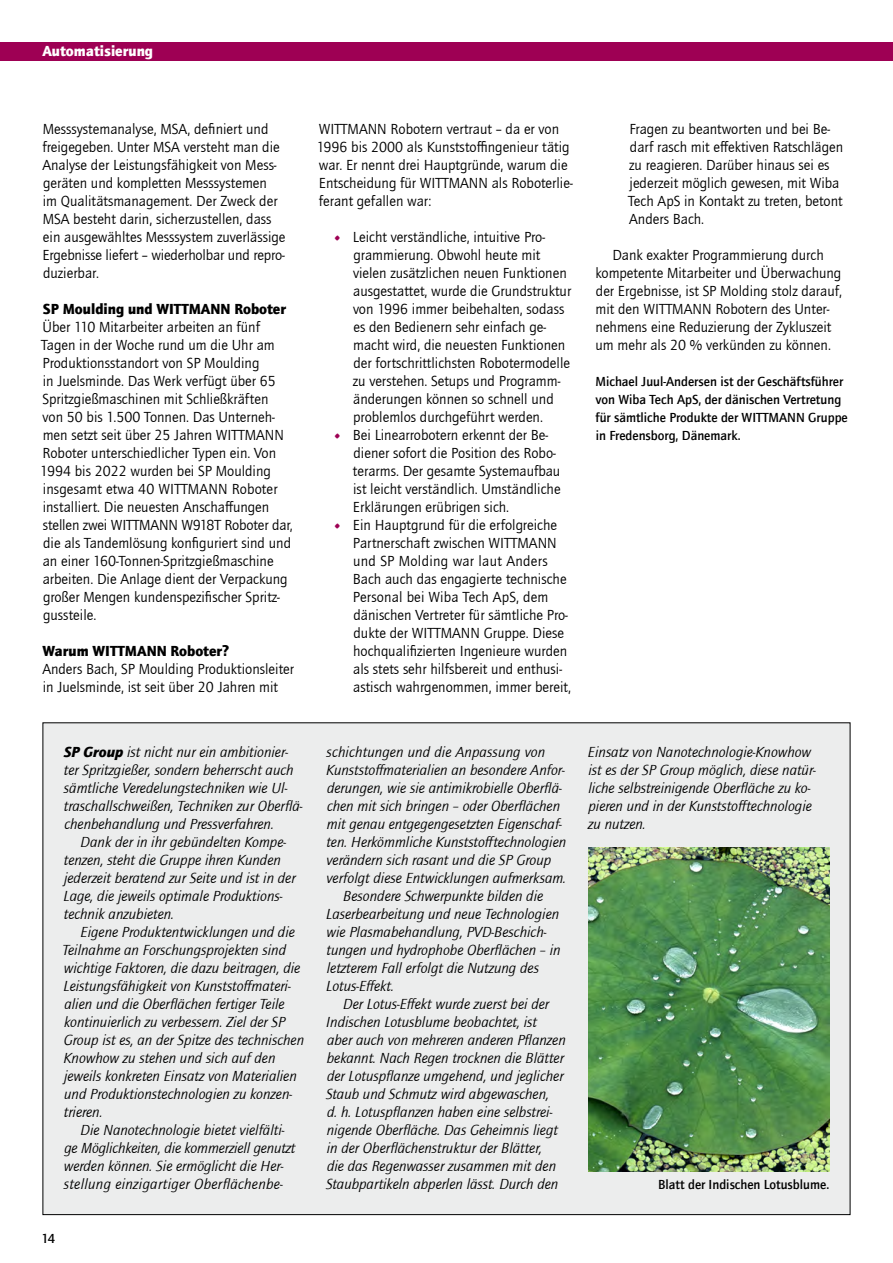
<style>
.page{position:relative;width:893px;height:1263px;background:#fff}
.page>*{position:absolute;margin:0;border:0;box-sizing:border-box;transform-origin:0 0}
.t1{font:15px/18px "Quay Sans ITC Com";color:#000}
.t2{font:italic 15px/18px "Quay Sans ITC Com";color:#000}
.t3{font:900 15px "Quay Sans ITC Com";color:#000}
.t4{font:900 15px "Quay Sans ITC Com";color:#fff}
.t5{font:500 13.5px/18px "Quay Sans ITC Com";color:#000}
.s1{font-family:"Warnock Pro";font-size:18px;color:#9e0054}
.s2{font-weight:900}
</style>
<div class="page">
<div style="left:0;top:43px;width:893px;height:18px;background:#9e0054"></div>
<div style="left:43px;top:722px;width:807px;height:493px;background:#eceded;border:1px solid #000"></div>
<img style="left:588px;top:847px;width:241px;height:324px">
<p class="t4" style="left:42px;top:41px;width:112px">Automatisierung</p>
<p class="t1" style="left:42px;top:120px;width:245px">Messsystemanalyse, MSA, definiert und freigegeben. Unter MSA versteht man die Analyse der Leistungsfähigkeit von Mess&shy;geräten und kompletten Messsystemen<br>im Qualitätsmanagement. Der Zweck der MSA besteht darin, sicherzustellen, dass ein ausgewähltes Messsystem zuverlässige Ergebnisse liefert – wiederholbar und repro&shy;duzierbar.</p>
<p class="t3" style="left:43px;top:299px;width:245px">SP Moulding und WITTMANN Roboter</p>
<p class="t1" style="left:40px;top:318px;width:254px">Über 110 Mitarbeiter arbeiten an fünf Tagen in der Woche rund um die Uhr am Produktionsstandort von SP Moulding<br>in Juelsminde. Das Werk verfügt über 65<br>Spritzgießmaschinen mit Schließkräften<br>von 50 bis 1.500 Tonnen. Das Unterneh&shy;men setzt seit über 25 Jahren WITTMANN Roboter unterschiedlicher Typen ein. Von 1994 bis 2022 wurden bei SP Moulding insgesamt etwa 40 WITTMANN Roboter installiert. Die neuesten Anschaffungen stellen zwei WITTMANN W918T Roboter dar, die als Tandemlösung konfiguriert sind und an einer 160-Tonnen-Spritzgießmaschine arbeiten. Die Anlage dient der Verpackung großer Mengen kundenspezifischer Spritz&shy;gussteile.</p>
<p class="t3" style="left:42px;top:641px;width:189px">Warum WITTMANN Roboter?</p>
<p class="t1" style="left:42px;top:660px;width:253px">Anders Bach, SP Moulding Produktionsleiter in Juelsminde, ist seit über 20 Jahren mit</p>
<p class="t1" style="left:317px;top:120px;width:257px">WITTMANN Robotern vertraut – da er von 1996 bis 2000 als Kunststoffingenieur tätig war. Er nennt drei Hauptgründe, warum die Entscheidung für WITTMANN als Roboterlie&shy;ferant gefallen war:</p>
<p class="t1" style="left:353px;top:228px;width:220px;text-indent:-19px"><span class="s1">•</span> Leicht verständliche, intuitive Pro&shy;grammierung. Obwohl heute mit vielen zusätzlichen neuen Funktionen ausgestattet, wurde die Grundstruktur von 1996 immer beibehalten, sodass es den Bedienern sehr einfach ge&shy;macht wird, die neuesten Funktionen der fortschrittlichsten Robotermodelle zu verstehen. Setups und Programm&shy;änderungen können so schnell und problemlos durchgeführt werden.</p>
<p class="t1" style="left:353px;top:426px;width:209px;text-indent:-19px"><span class="s1">•</span> Bei Linearrobotern erkennt der Be&shy;diener sofort die Position des Robo&shy;terarms. Der gesamte Systemaufbau ist leicht verständlich. Umständliche Erklärungen erübrigen sich.</p>
<p class="t1" style="left:353px;top:516px;width:219px;text-indent:-19px"><span class="s1">•</span> Ein Hauptgrund für die erfolgreiche Partnerschaft zwischen WITTMANN und SP Molding war laut Anders Bach auch das engagierte technische Personal bei Wiba Tech ApS, dem dänischen Vertreter für sämtliche Pro&shy;dukte der WITTMANN Gruppe. Diese hochqualifizierten Ingenieure wurden als stets sehr hilfsbereit und enthusi&shy;astisch wahrgenommen, immer bereit,</p>
<p class="t1" style="left:628px;top:120px;width:217px">Fragen zu beantworten und bei Be&shy;darf rasch mit effektiven Ratschlägen zu reagieren. Darüber hinaus sei es jederzeit möglich gewesen, mit Wiba<br>Tech ApS in Kontakt zu treten, betont<br>Anders Bach.</p>
<p class="t1" style="left:595px;top:246px;width:248px;text-indent:17px">Dank exakter Programmierung durch kompetente Mitarbeiter und Überwachung der Ergebnisse, ist SP Molding stolz darauf, mit den WITTMANN Robotern des Unter&shy;nehmens eine Reduzierung der Zykluszeit um mehr als 20 % verkünden zu können.</p>
<p class="t5" style="left:595px;top:372px;width:254px">Michael Juul-Andersen ist der Geschäftsführer von Wiba Tech ApS, der dänischen Vertretung für sämtliche Produkte der WITTMANN Gruppe in Fredensborg, Dänemark.</p>
<p class="t2" style="left:64px;top:743px;width:240px"><span class="s2">SP Group</span> ist nicht nur ein ambitionier&shy;ter Spritzgießer, sondern beherrscht auch sämtliche Veredelungstechniken wie Ul&shy;traschallschweißen, Techniken zur Oberflä&shy;chenbehandlung und Pressverfahren.</p>
<p class="t2" style="left:64px;top:833px;width:234px;text-indent:17px">Dank der in ihr gebündelten Kompe&shy;tenzen, steht die Gruppe ihren Kunden jederzeit beratend zur Seite und ist in der Lage, die jeweils optimale Produktions&shy;technik anzubieten.</p>
<p class="t2" style="left:62px;top:923px;width:243px;text-indent:18px">Eigene Produktentwicklungen und die Teilnahme an Forschungsprojekten sind wichtige Faktoren, die dazu beitragen, die Leistungsfähigkeit von Kunststoffmateri&shy;alien und die Oberflächen fertiger Teile kontinuierlich zu verbessern. Ziel der SP Group ist es, an der Spitze des technischen Knowhow zu stehen und sich auf den jeweils konkreten Einsatz von Materialien und Produktionstechnologien zu konzen&shy;trieren.</p>
<p class="t2" style="left:64px;top:1121px;width:233px;text-indent:17px">Die Nanotechnologie bietet vielfälti&shy;ge Möglichkeiten, die kommerziell genutzt werden können. Sie ermöglicht die Her&shy;stellung einzigartiger Oberflächenbe-</p>
<p class="t5" style="left:41px;top:1229px;width:15px">14</p>
<p class="t2" style="left:327px;top:743px;width:220px">schichtungen und die Anpassung von</p>
<p class="t2" style="left:326px;top:761px;width:240px">Kunststoffmaterialien an besondere Anfor-</p>
<p class="t2" style="left:327px;top:779px;width:236px">derungen, wie sie antimikrobielle Oberflä-</p>
<p class="t2" style="left:327px;top:797px;width:235px">chen mit sich bringen – oder Oberflächen</p>
<p class="t2" style="left:327px;top:815px;width:237px">mit genau entgegengesetzten Eigenschaf-</p>
<p class="t2" style="left:326px;top:833px;width:241px">ten. Herkömmliche Kunststofftechnologien</p>
<p class="t2" style="left:327px;top:851px;width:226px">verändern sich rasant und die SP Group</p>
<p class="t2" style="left:327px;top:869px;width:241px">verfolgt diese Entwicklungen aufmerksam.</p>
<p class="t2" style="left:343px;top:887px;width:201px">Besondere Schwerpunkte bilden die</p>
<p class="t2" style="left:326px;top:905px;width:234px">Laserbearbeitung und neue Technologien</p>
<p class="t2" style="left:327px;top:923px;width:222px">wie Plasmabehandlung, PVD-Beschich-</p>
<p class="t2" style="left:326px;top:941px;width:236px">tungen und hydrophobe Oberflächen – in</p>
<p class="t2" style="left:327px;top:959px;width:214px">letzterem Fall erfolgt die Nutzung des</p>
<p class="t2" style="left:326px;top:977px;width:69px">Lotus-Effekt.</p>
<p class="t2" style="left:343px;top:995px;width:207px">Der Lotus-Effekt wurde zuerst bei der</p>
<p class="t2" style="left:326px;top:1013px;width:212px">Indischen Lotusblume beobachtet, ist</p>
<p class="t2" style="left:327px;top:1031px;width:240px">aber auch von mehreren anderen Pflanzen</p>
<p class="t2" style="left:327px;top:1049px;width:239px">bekannt. Nach Regen trocknen die Blätter</p>
<p class="t2" style="left:327px;top:1067px;width:238px">der Lotuspflanze umgehend, und jeglicher</p>
<p class="t2" style="left:326px;top:1085px;width:225px">Staub und Schmutz wird abgewaschen,</p>
<p class="t2" style="left:327px;top:1103px;width:227px">d. h. Lotuspflanzen haben eine selbstrei-</p>
<p class="t2" style="left:327px;top:1121px;width:233px">nigende Oberfläche. Das Geheimnis liegt</p>
<p class="t2" style="left:327px;top:1139px;width:217px">in der Oberflächenstruktur der Blätter,</p>
<p class="t2" style="left:327px;top:1157px;width:231px">die das Regenwasser zusammen mit den</p>
<p class="t2" style="left:326px;top:1175px;width:234px">Staubpartikeln abperlen lässt. Durch den</p>
<p class="t2" style="left:588px;top:743px;width:230px">Einsatz von Nanotechnologie-Knowhow ist es der SP Group möglich, diese natür&shy;liche selbstreinigende Oberfläche zu ko&shy;pieren und in der Kunststofftechnologie zu nutzen.</p>
<p class="t5" style="left:658px;top:1176px;width:173px">Blatt der Indischen Lotusblume.</p>
</div>
